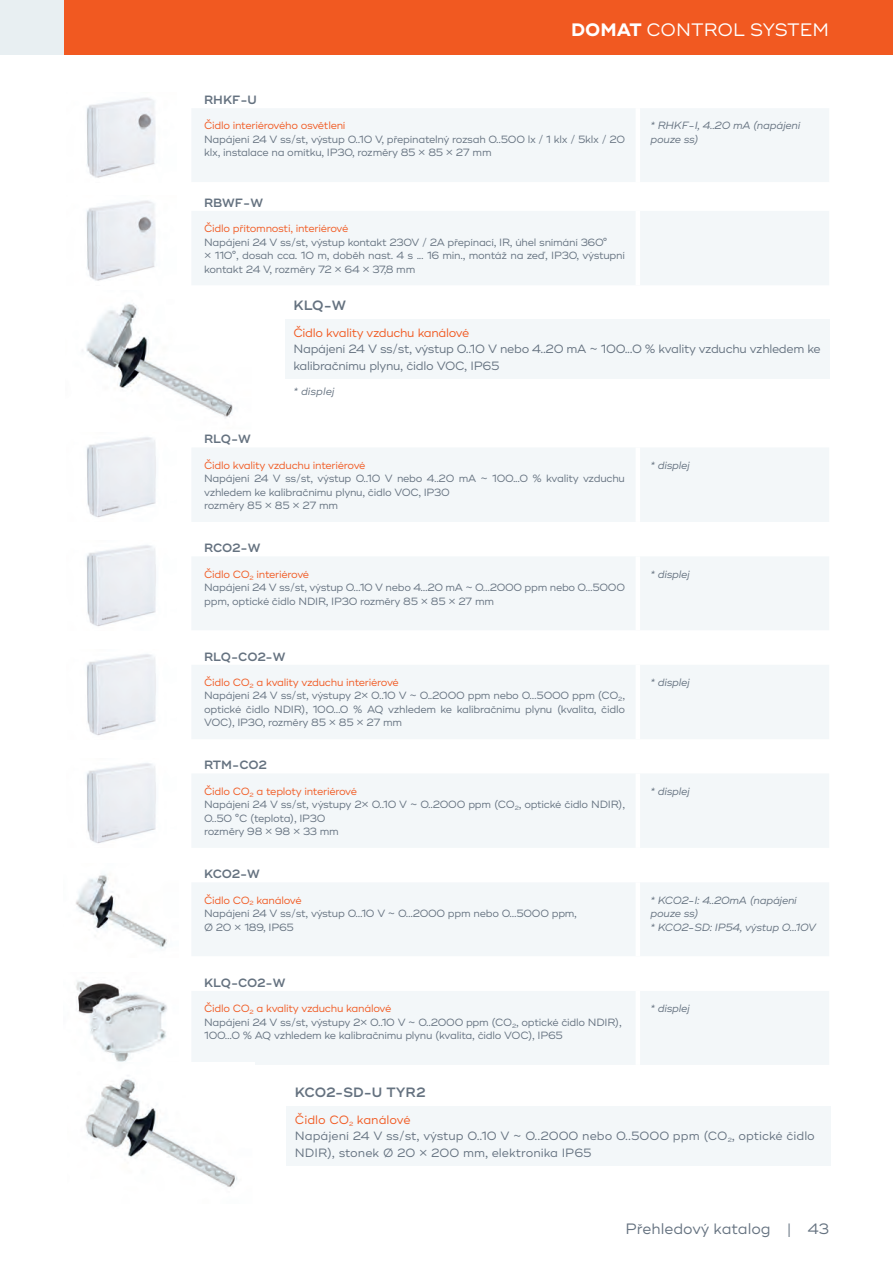
<style>
.page{position:relative;width:893px;height:1263px;background:#fff}
.page>*{position:absolute;margin:0;border:0;box-sizing:border-box;transform-origin:0 0}
.t1{font:18px "Ridley Grotesk";color:#fff}
.t2{font:15px "Ridley Grotesk";color:#657280}
.t3{font:600 13.5px "Ridley Grotesk";color:#657280}
.t4{font:12px/16.5px "Ridley Grotesk";color:#657280}
.t5{font:12px/16.5px "Ridley Grotesk";letter-spacing:-.02em;color:#657280}
.t6{font:600 12px "Ridley Grotesk";letter-spacing:-.015em;color:#657280}
.t7{font:12px "Ridley Grotesk";letter-spacing:-.025em;color:#f15921}
.t8{font:10.5px/13.5px "Ridley Grotesk";letter-spacing:-.025em;color:#657280}
.t9{font:italic 10.5px/13.5px "Ridley Grotesk";letter-spacing:-.025em;color:#657280}
.t10{font:10.5px "Ridley Grotesk";letter-spacing:-.025em;color:#f15921}
.t11{font:italic 10.5px "Ridley Grotesk";color:#657280}
.s1{font-weight:700}
.s2{color:#f15921}
</style>
<div class="page">
<div style="left:0;top:0;width:106px;height:55px;background:#e8eff2"></div>
<div style="left:64px;top:0;width:829px;height:55px;background:#f15921"></div>
<div style="left:192px;top:211px;width:637px;height:74px;background:#f3f7f9"></div>
<hr style="left:636px;top:211px;width:4px;height:74px;background:#fff">
<img style="left:86px;top:200px;width:70px;height:81px">
<div style="left:192px;top:109px;width:637px;height:73px;background:#f3f7f9"></div>
<hr style="left:636px;top:108px;width:4px;height:74px;background:#fff">
<img style="left:86px;top:97px;width:70px;height:81px">
<div style="left:285px;top:319px;width:544px;height:60px;background:#f3f7f9"></div>
<img style="left:82px;top:303px;width:151px;height:115px">
<div style="left:192px;top:557px;width:637px;height:73px;background:#f3f7f9"></div>
<hr style="left:636px;top:556px;width:4px;height:74px;background:#fff">
<img style="left:86px;top:545px;width:70px;height:82px">
<div style="left:192px;top:774px;width:637px;height:74px;background:#f3f7f9"></div>
<hr style="left:636px;top:773px;width:4px;height:75px;background:#fff">
<img style="left:86px;top:763px;width:70px;height:81px">
<div style="left:192px;top:448px;width:637px;height:74px;background:#f3f7f9"></div>
<hr style="left:636px;top:447px;width:4px;height:75px;background:#fff">
<img style="left:86px;top:437px;width:70px;height:81px">
<div style="left:192px;top:665px;width:637px;height:74px;background:#f3f7f9"></div>
<hr style="left:636px;top:665px;width:4px;height:74px;background:#fff">
<img style="left:86px;top:654px;width:70px;height:82px">
<div style="left:192px;top:883px;width:637px;height:73px;background:#f3f7f9"></div>
<hr style="left:636px;top:882px;width:4px;height:74px;background:#fff">
<img style="left:76px;top:874px;width:91px;height:75px">
<div style="left:192px;top:991px;width:637px;height:74px;background:#f3f7f9"></div>
<hr style="left:636px;top:991px;width:4px;height:74px;background:#fff">
<img style="left:76px;top:981px;width:91px;height:81px">
<svg style="left:286px;top:1165px;width:545px;height:1px"></svg>
<div style="left:286px;top:1105px;width:545px;height:60px;background:#f3f7f9"></div>
<img style="left:85px;top:1063px;width:170px;height:124px">
<h1 class="t1" style="left:571px;top:19px;width:260px"><span class="s1">DOMAT</span> CONTROL SYSTEM</h1>
<p class="t6" style="left:204px;top:93px;width:54px">RHKF-U</p>
<p class="t10" style="left:204px;top:119px;width:143px">Čidlo interiérového osvětlení</p>
<p class="t8" style="left:204px;top:133px;width:423px">Napájení 24 V ss/st, výstup 0..10 V, přepínatelný rozsah 0..500 lx / 1 klx / 5klx / 20 klx, instalace na omítku, IP30, rozměry 85 × 85 × 27 mm</p>
<p class="t6" style="left:204px;top:195px;width:60px">RBWF-W</p>
<p class="t10" style="left:204px;top:222px;width:146px">Čidlo přítomnosti, interiérové</p>
<p class="t8" style="left:204px;top:235px;width:422px">Napájení 24 V ss/st, výstup kontakt 230V / 2A přepínací, IR, úhel snímání 360°<br>× 110°, dosah cca. 10 m, doběh nast. 4 s ... 16 min., montáž na zeď, IP30, výstupní kontakt 24 V, rozměry 72 × 64 × 37,8 mm</p>
<p class="t9" style="left:651px;top:119px;width:151px">* RHKF-I, 4..20 mA (napájení pouze ss)</p>
<p class="t3" style="left:293px;top:297px;width:54px">KLQ-W</p>
<p class="t7" style="left:293px;top:325px;width:177px">Čidlo kvality vzduchu kanálové</p>
<p class="t5" style="left:293px;top:341px;width:529px">Napájení 24 V ss/st, výstup 0..10 V nebo 4..20 mA ~ 100...0 % kvality vzduchu vzhledem ke kalibračnímu plynu, čidlo VOC, IP65</p>
<p class="t11" style="left:293px;top:385px;width:43px">* displej</p>
<p class="t6" style="left:204px;top:432px;width:48px">RLQ-W</p>
<p class="t10" style="left:204px;top:459px;width:163px">Čidlo kvality vzduchu interiérové</p>
<p class="t8" style="left:204px;top:472px;width:422px">Napájení 24 V ss/st, výstup 0..10 V nebo 4..20 mA ~ 100...0 % kvality vzduchu vzhledem ke kalibračnímu plynu, čidlo VOC, IP30<br>rozměry 85 × 85 × 27 mm</p>
<p class="t9" style="left:651px;top:458px;width:41px">* displej</p>
<p class="t6" style="left:204px;top:541px;width:58px">RCO2-W</p>
<p class="t8" style="left:204px;top:567px;width:422px"><span class="s2">Čidlo CO</span><sub>2</sub> <span class="s2">interiérové<br></span>Napájení 24 V ss/st, výstup 0…10 V nebo 4…20 mA ~ 0...2000 ppm nebo 0…5000 ppm, optické čidlo NDIR, IP30 rozměry 85 × 85 × 27 mm</p>
<p class="t9" style="left:651px;top:567px;width:41px">* displej</p>
<p class="t6" style="left:204px;top:649px;width:83px">RLQ-CO2-W</p>
<p class="t8" style="left:204px;top:676px;width:422px"><span class="s2">Čidlo CO</span><sub>2</sub> <span class="s2">a kvality vzduchu interiérové<br></span>Napájení 24 V ss/st, výstupy 2× 0..10 V ~ 0..2000 ppm nebo 0…5000 ppm (CO<sub>2</sub>, optické čidlo NDIR), 100...0 % AQ vzhledem ke kalibračnímu plynu (kvalita, čidlo VOC), IP30, rozměry 85 × 85 × 27 mm</p>
<p class="t9" style="left:651px;top:676px;width:41px">* displej</p>
<p class="t6" style="left:204px;top:758px;width:64px">RTM-CO2</p>
<p class="t8" style="left:204px;top:784px;width:422px"><span class="s2">Čidlo CO</span><sub>2</sub> <span class="s2">a teploty interiérové<br></span>Napájení 24 V ss/st, výstupy 2× 0..10 V ~ 0..2000 ppm (CO<sub>2</sub>, optické čidlo NDIR), 0..50 °C (teplota), IP30<br>rozměry 98 × 98 × 33 mm</p>
<p class="t9" style="left:651px;top:784px;width:41px">* displej</p>
<p class="t6" style="left:204px;top:867px;width:57px">KCO2-W</p>
<p class="t8" style="left:204px;top:893px;width:374px"><span class="s2">Čidlo CO</span><sub>2</sub> <span class="s2">kanálové<br></span>Napájení 24 V ss/st, výstup 0...10 V ~ 0...2000 ppm nebo 0...5000 ppm,<br>Ø 20 × 189, IP65</p>
<p class="t9" style="left:651px;top:893px;width:167px">* KCO2-I: 4..20mA (napájení pouze ss)<br>* KCO2-SD: IP54, výstup 0…10V</p>
<p class="t6" style="left:204px;top:975px;width:83px">KLQ-CO2-W</p>
<p class="t8" style="left:204px;top:1002px;width:419px"><span class="s2">Čidlo CO</span><sub>2</sub> <span class="s2">a kvality vzduchu kanálové<br></span>Napájení 24 V ss/st, výstupy 2× 0..10 V ~ 0..2000 ppm (CO<sub>2</sub>, optické čidlo NDIR),<br>100...0 % AQ vzhledem ke kalibračnímu plynu (kvalita, čidlo VOC), IP65</p>
<p class="t9" style="left:651px;top:1002px;width:41px">* displej</p>
<p class="t3" style="left:295px;top:1084px;width:132px">KCO2-SD-U TYR2</p>
<p class="t4" style="left:295px;top:1111px;width:521px"><span class="s2">Čidlo CO</span><sub>2</sub> <span class="s2">kanálové<br></span>Napájení 24 V ss/st, výstup 0..10 V ~ 0..2000 nebo 0..5000 ppm (CO<sub>2</sub>, optické čidlo<br>NDIR), stonek Ø 20 × 200 mm, elektronika IP65</p>
<h2 class="t2" style="left:625px;top:1220px;width:205px">Přehledový katalog | 43</h2>
</div>
